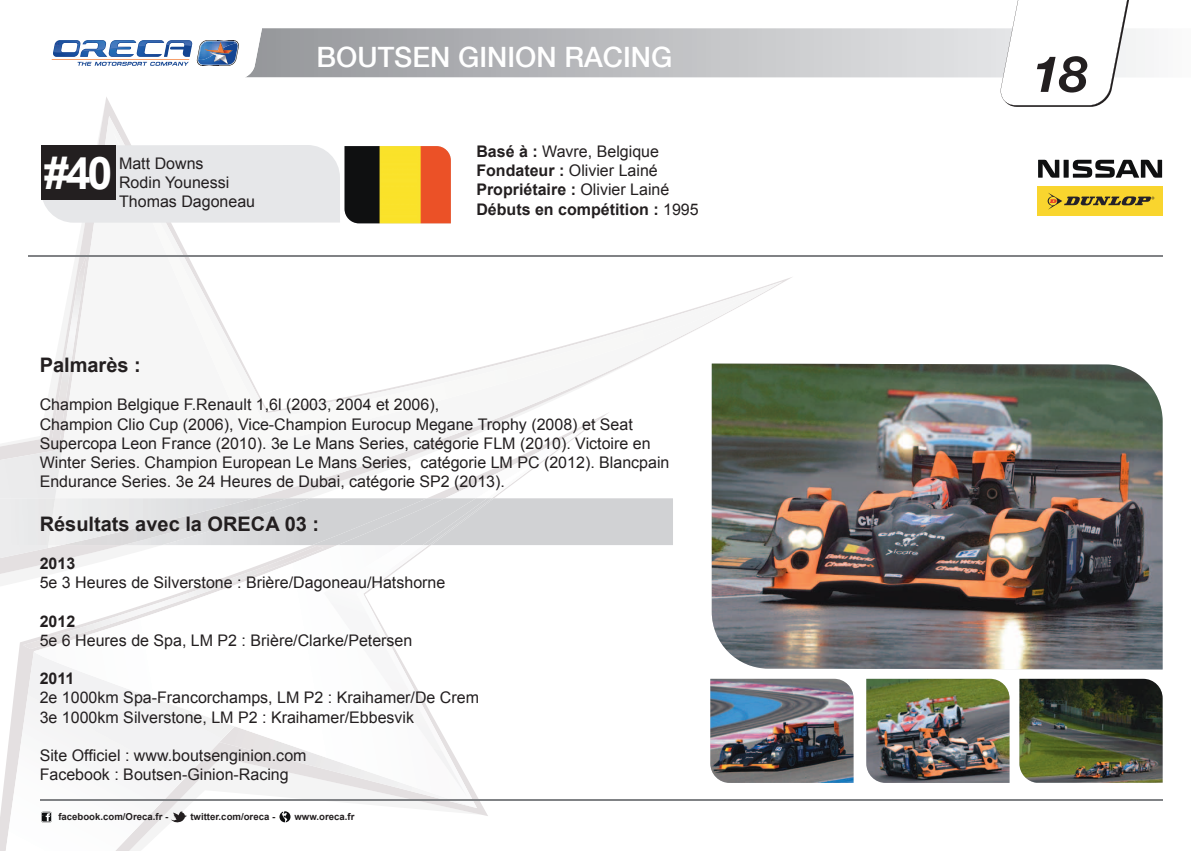
<style>
.page{position:relative;width:1191px;height:851px;background:#fff}
.page>*{position:absolute;margin:0;border:0;box-sizing:border-box;transform-origin:0 0}
.t1{font:italic 700 50px "Helvetica Neue";color:#231f20}
.t2{font:700 45px "Arial";color:#fff}
.t3{font:500 28px "Helvetica Neue";color:#fff}
.t4{font:700 20px "Arial";color:#231f20}
.t5{font:16px/19.2px "Arial";color:#231f20}
.t6{font:700 16px/19.2px "Arial";color:#231f20}
.t7{font:700 9.6px "Arial";color:#231f20}
.s1{font-weight:400}
</style>
<div class="page">
<svg style="left:6px;top:682px;width:226px;height:168px"></svg>
<svg style="left:0;top:253px;width:673px;height:429px"></svg>
<div style="left:338px;top:498px;width:154px;height:47px;background:#d1d2d4"></div>
<div style="left:400px;top:498px;width:87px;height:47px;background:#d1d2d4"></div>
<svg style="left:262px;top:28px;width:883px;height:49px;background:#bdbec1"></svg>
<div style="left:1063px;top:160px;width:5px;height:18px;background:#0f1011"></div>
<svg style="left:1038px;top:160px;width:21px;height:18px"></svg>
<svg style="left:1072px;top:159px;width:90px;height:19px"></svg>
<div style="left:1036px;top:186px;width:126px;height:29px;background:#f9d52e"></div>
<svg style="left:1047px;top:193px;width:107px;height:17px"></svg>
<svg style="left:41px;top:145px;width:299px;height:78px;background:#c4c4c5"></svg>
<img style="left:344px;top:146px;width:107px;height:77px">
<img style="left:711px;top:363px;width:451px;height:306px">
<img style="left:710px;top:678px;width:143px;height:104px">
<img style="left:866px;top:678px;width:143px;height:104px">
<img style="left:1019px;top:678px;width:143px;height:104px">
<hr style="left:28px;top:255px;width:1134px;height:1px;background:#808285">
<svg style="left:51px;top:30px;width:211px;height:48px"></svg>
<img style="left:138px;top:41px;width:25px;height:5px">
<img style="left:110px;top:41px;width:25px;height:8px">
<img style="left:167px;top:41px;width:25px;height:5px">
<img style="left:54px;top:41px;width:26px;height:11px">
<svg style="left:999px;top:0;width:135px;height:107px"></svg>
<svg style="left:171px;top:811px;width:16px;height:12px"></svg>
<svg style="left:219px;top:726px;width:258px;height:96px"></svg>
<svg style="left:41px;top:811px;width:11px;height:11px"></svg>
<hr style="left:40px;top:799px;width:1122px;height:1px;background:#808285">
<h3 class="t3" style="left:316px;top:40px;width:357px">BOUTSEN GINION RACING</h3>
<h1 class="t1" style="left:1032px;top:43px;width:57px">18</h1>
<h2 class="t2" style="left:44px;top:143px;width:70px">#40</h2>
<p class="t5" style="left:119px;top:153px;width:138px">Matt Downs<br>Rodin Younessi<br>Thomas Dagoneau</p>
<p class="t6" style="left:476px;top:142px;width:224px">Basé à : <span class="s1">Wavre, Belgique<br></span>Fondateur : <span class="s1">Olivier Lainé<br></span>Propriétaire : <span class="s1">Olivier Lainé<br></span>Débuts en compétition : <span class="s1">1995</span></p>
<p class="t4" style="left:40px;top:352px;width:103px">Palmarès :</p>
<p class="t5" style="left:40px;top:395px;width:631px">Champion Belgique F.Renault 1,6l (2003, 2004 et 2006),<br>Champion Clio Cup (2006), Vice-Champion Eurocup Megane Trophy (2008) et Seat Supercopa Leon France (2010). 3e Le Mans Series, catégorie FLM (2010). Victoire en Winter Series. Champion European Le Mans Series, catégorie LM PC (2012). Blancpain Endurance Series. 3e 24 Heures de Dubai, catégorie SP2 (2013).</p>
<p class="t4" style="left:40px;top:510px;width:281px">Résultats avec la ORECA 03 :</p>
<p class="t6" style="left:40px;top:554px;width:37px">2013</p>
<p class="t5" style="left:40px;top:573px;width:407px">5e 3 Heures de Silverstone : Brière/Dagoneau/Hatshorne</p>
<p class="t6" style="left:40px;top:611px;width:37px">2012</p>
<p class="t5" style="left:40px;top:630px;width:374px">5e 6 Heures de Spa, LM P2 : Brière/Clarke/Petersen</p>
<p class="t6" style="left:40px;top:669px;width:36px">2011</p>
<p class="t5" style="left:40px;top:688px;width:441px">2e 1000km Spa-Francorchamps, LM P2 : Kraihamer/De Crem<br>3e 1000km Silverstone, LM P2 : Kraihamer/Ebbesvik</p>
<p class="t5" style="left:40px;top:745px;width:268px">Site Officiel : www.boutsenginion.com<br>Facebook : Boutsen-Ginion-Racing</p>
<p class="t7" style="left:58px;top:810px;width:111px">facebook.com/Oreca.fr -</p>
<p class="t7" style="left:190px;top:810px;width:86px">twitter.com/oreca -</p>
<p class="t7" style="left:294px;top:810px;width:61px">www.oreca.fr</p>
</div>
